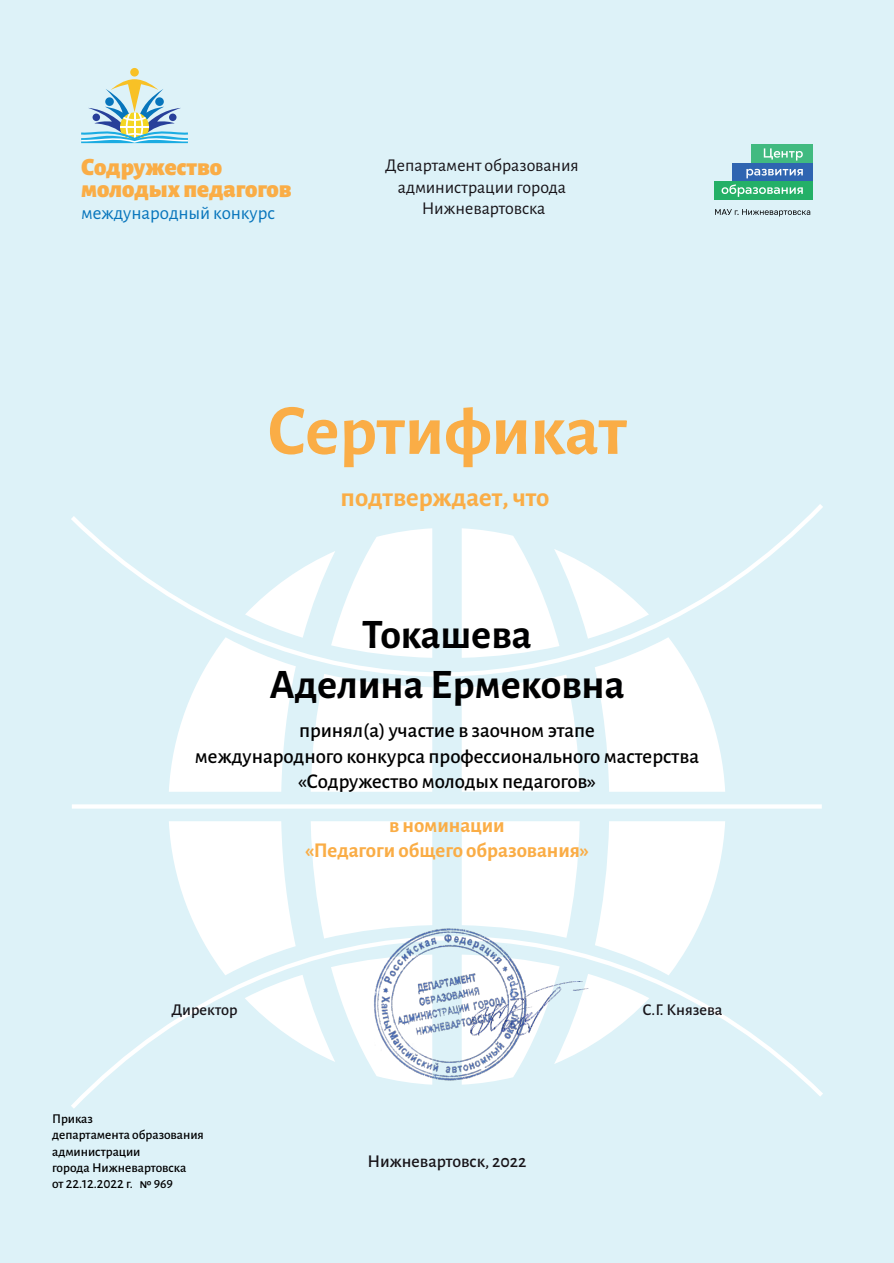
<style>
.page{position:relative;width:894px;height:1263px;background:#ddf2f8}
.page>*{position:absolute;margin:0;border:0;box-sizing:border-box;transform-origin:0 0}
.t1{font:700 72px "Alegreya Sans";letter-spacing:-.005em;color:#faad46}
.t2{font:700 42px/50.4px "Alegreya Sans";color:#000001;text-align:center}
.t3{font:700 27px "Alegreya Sans";color:#faad46}
.t4{font:900 24.75px/22.4px "Alegreya Sans";color:#faad46}
.t5{font:500 21px/25.2px "Alegreya Sans";color:#000001;text-align:center}
.t6{font:700 21px/25.2px "Alegreya Sans";letter-spacing:-.005em;color:#faad46;text-align:center}
.t7{font:19.05px "Alegreya Sans";color:#0775bc}
.t8{font:18px/21.6px "Alegreya Sans";color:#171419;text-align:center}
.t9{font:500 18px "Alegreya Sans";color:#171419}
.t10{font:500 16.5px "Alegreya Sans";color:#171419}
.t11{font:500 13.5px/16.2px "Alegreya Sans";color:#000001}
</style>
<div class="page">
<svg style="left:169px;top:821px;width:263px;height:62px;background:#fafdfe"></svg>
<svg style="left:462px;top:821px;width:263px;height:62px;background:#fafdfe"></svg>
<svg style="left:169px;top:730px;width:263px;height:62px;background:#fafdfe"></svg>
<svg style="left:462px;top:730px;width:263px;height:62px;background:#fafdfe"></svg>
<svg style="left:71px;top:504px;width:752px;height:226px"></svg>
<svg style="left:71px;top:883px;width:752px;height:226px"></svg>
<div style="left:72px;top:804px;width:750px;height:5px;background:#fff"></div>
<div style="left:130px;top:68px;width:9px;height:9px;background:#f8c126;border-radius:50%"></div>
<svg style="left:81px;top:79px;width:107px;height:64px"></svg>
<div style="left:751px;top:144px;width:62px;height:19px;background:#41ba80"></div>
<div style="left:733px;top:163px;width:80px;height:18px;background:#2f65b1"></div>
<div style="left:714px;top:181px;width:99px;height:19px;background:#24b067"></div>
<svg style="left:764px;top:148px;width:39px;height:13px"></svg>
<svg style="left:746px;top:169px;width:57px;height:9px"></svg>
<svg style="left:722px;top:184px;width:81px;height:13px"></svg>
<svg style="left:715px;top:209px;width:95px;height:8px"></svg>
<img style="left:371px;top:928px;width:159px;height:154px">
<img style="left:471px;top:981px;width:117px;height:55px">
<p class="t4" style="left:81px;top:153px;width:212px">Содружество молодых педагогов</p>
<p class="t8" style="left:385px;top:154px;width:195px">Департамент образования администрации города<br>Нижневартовска</p>
<p class="t7" style="left:81px;top:200px;width:196px">международный конкурс</p>
<h1 class="t1" style="left:267px;top:378px;width:361px">Сертификат</h1>
<p class="t3" style="left:341px;top:478px;width:210px">подтверждает, что</p>
<h2 class="t2" style="left:269px;top:606px;width:357px">Токашева<br>Аделина Ермековна</h2>
<p class="t5" style="left:195px;top:717px;width:506px">принял(а) участие в заочном этапе<br>международного конкурса профессионального мастерства «Содружество молодых педагогов»</p>
<p class="t6" style="left:305px;top:811px;width:286px">в номинации<br>«Педагоги общего образования»</p>
<p class="t10" style="left:171px;top:998px;width:68px">Директор</p>
<p class="t10" style="left:642px;top:998px;width:82px">С.Г. Князева</p>
<p class="t11" style="left:52px;top:1110px;width:153px">Приказ<br>департамента образования администрации<br>города Нижневартовска<br>от 22.12.2022 г. № 969</p>
<p class="t9" style="left:367px;top:1148px;width:161px">Нижневартовск, 2022</p>
</div>
